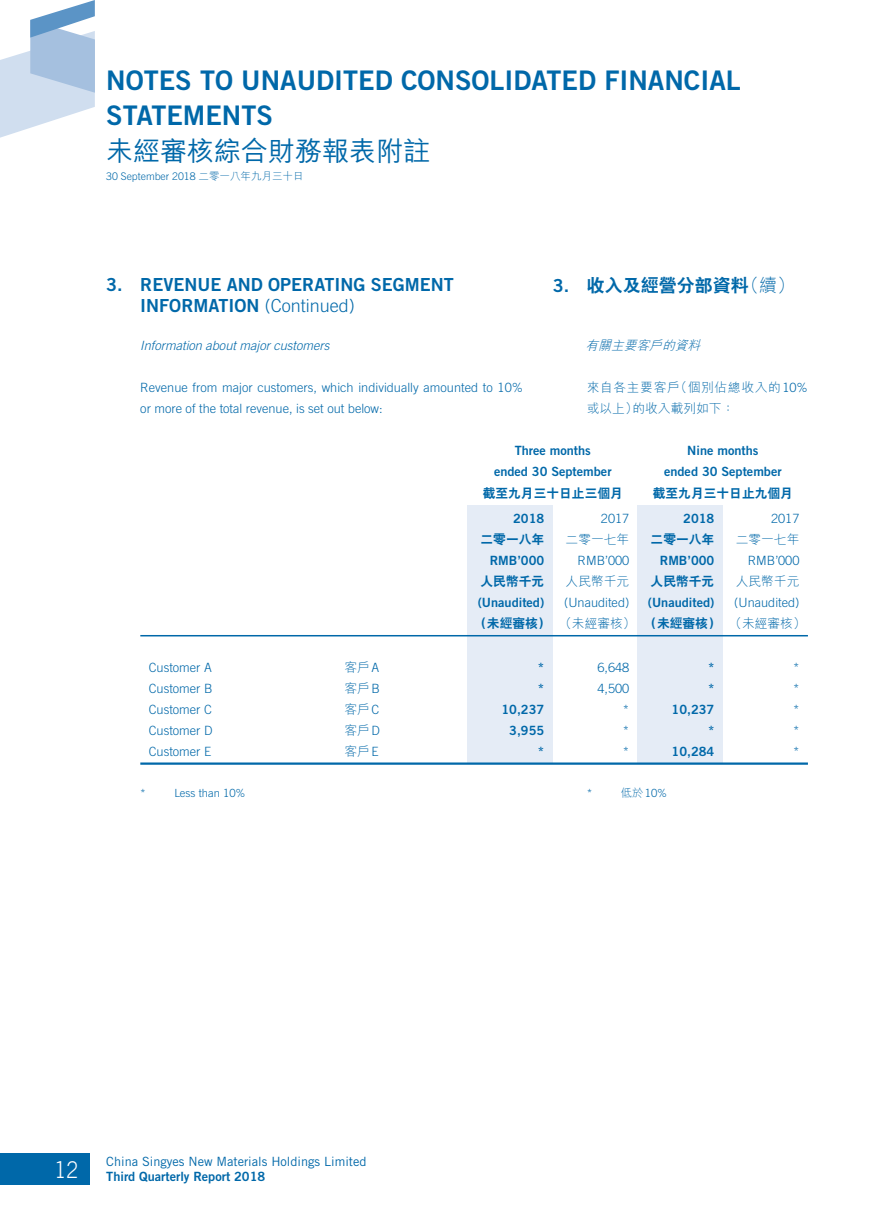
<style>
.page{position:relative;width:893px;height:1212px;background:#fff}
.page>*{position:absolute;margin:0;border:0;box-sizing:border-box;transform-origin:0 0}
.t1{font:27px/34.5px "Trade Gothic LT Std Bd 2";color:#0068a9}
.t2{font:500 27px "M Hei HK";color:#0068a9}
.Subhead_1{font:18px/21px "Trade Gothic LT Std Bd 2";color:#0068a9}
.副標題1{font:800 18px "C Hei 2 HK";color:#0068a9}
.Table_4_Colume{font:12.75px "Trade Gothic LT Std Bd 2";color:#0068a9}
.Table_4_Colume-2{font:300 12.75px "Trade Gothic LT Std";color:#0068a9}
.Body_Text{font:300 12.75px/21px "Trade Gothic LT Std";color:#0068a9}
.Table_4_Colume-3{font:800 12.75px "C Hei 2 HK";color:#0068a9}
.t3{font:12.75px "Trade Gothic LT Std";color:#0068a9}
.Table_4_Colume-4{font:300 12.75px "M Hei HK";color:#0068a9}
.Subhead_3{font:italic 300 12.75px "Trade Gothic LT Std";color:#0068a9}
.內文{font:300 12.75px/21px "M Hei HK";letter-spacing:.05em;color:#0068a9}
.副標題3{font:italic 300 12.75px "M Hei HK";color:#0068a9}
.附註{font:300 11.25px "Trade Gothic LT Std";color:#0068a9}
.t4{font:300 10.5px "Trade Gothic LT Std";color:#0068a9}
.s1{font-family:"M Hei HK"}
.s2{font-family:"Trade Gothic LT Std Bd 2";font-weight:400}
.s3{font-family:"M Hei HK";font-weight:300}
.s4{font-family:"Trade Gothic LT Std";font-weight:300}
.s5{font-family:"Trade Gothic LT Std"}
</style>
<div class="page">
<div style="left:0;top:1153px;width:89px;height:31px;background:#0068a9"></div>
<svg style="left:0;top:0;width:95px;height:138px"></svg>
<div style="left:468px;top:505px;width:85px;height:259px;background:#e5ecf6"></div>
<div style="left:638px;top:505px;width:85px;height:259px;background:#e5ecf6"></div>
<hr style="left:140px;top:635px;width:668px;height:1px;background:#0068a9">
<hr style="left:140px;top:762px;width:668px;height:3px;background:#0068a9">
<h1 class="t1" style="left:106px;top:63px;width:636px">NOTES TO UNAUDITED CONSOLIDATED FINANCIAL<br>STATEMENTS</h1>
<h1 class="t2" style="left:106px;top:132px;width:325px">未經審核綜合財務報表附註</h1>
<p class="t4" style="left:106px;top:170px;width:199px">30 September 2018 <span class="s1">二零一八年九月三十日</span></p>
<p class="副標題1" style="left:553px;top:276px;width:244px"><span class="s2">3.</span> 收入及經營分部資料<span class="s3">（續）</span></p>
<p class="Subhead_1" style="left:140px;top:274px;width:315px;text-indent:-34px">3. REVENUE AND OPERATING SEGMENT<br>INFORMATION <span class="s4">(Continued)</span></p>
<p class="Subhead_3" style="left:140px;top:338px;width:191px">Information about major customers</p>
<p class="Body_Text" style="left:140px;top:377px;width:384px">Revenue from major customers, which individually amounted to 10% or more of the total revenue, is set out below:</p>
<p class="Table_4_Colume" style="left:515px;top:443px;width:78px">Three months</p>
<p class="Table_4_Colume" style="left:687px;top:443px;width:73px">Nine months</p>
<p class="Table_4_Colume" style="left:494px;top:464px;width:119px">ended 30 September</p>
<p class="Table_4_Colume" style="left:664px;top:464px;width:119px">ended 30 September</p>
<p class="Table_4_Colume-3" style="left:483px;top:487px;width:142px">截至九月三十日止三個月</p>
<p class="Table_4_Colume-3" style="left:653px;top:487px;width:142px">截至九月三十日止九個月</p>
<p class="Table_4_Colume" style="left:513px;top:511px;width:33px">2018</p>
<p class="Table_4_Colume-2" style="left:601px;top:511px;width:30px">2017</p>
<p class="Table_4_Colume" style="left:683px;top:511px;width:33px">2018</p>
<p class="Table_4_Colume-2" style="left:771px;top:511px;width:30px">2017</p>
<p class="Table_4_Colume-3" style="left:481px;top:533px;width:65px">二零一八年</p>
<p class="Table_4_Colume-4" style="left:566px;top:533px;width:65px">二零一七年</p>
<p class="Table_4_Colume-3" style="left:651px;top:533px;width:65px">二零一八年</p>
<p class="Table_4_Colume-4" style="left:736px;top:533px;width:65px">二零一七年</p>
<p class="Table_4_Colume" style="left:490px;top:553px;width:56px">RMB’000</p>
<p class="Table_4_Colume-2" style="left:578px;top:553px;width:53px">RMB’000</p>
<p class="Table_4_Colume" style="left:660px;top:553px;width:56px">RMB’000</p>
<p class="Table_4_Colume-2" style="left:748px;top:553px;width:53px">RMB’000</p>
<p class="Table_4_Colume-3" style="left:481px;top:575px;width:65px">人民幣千元</p>
<p class="Table_4_Colume-4" style="left:566px;top:575px;width:65px">人民幣千元</p>
<p class="Table_4_Colume-3" style="left:651px;top:575px;width:65px">人民幣千元</p>
<p class="Table_4_Colume-4" style="left:736px;top:575px;width:65px">人民幣千元</p>
<p class="Table_4_Colume" style="left:478px;top:595px;width:68px">(Unaudited)</p>
<p class="Table_4_Colume-2" style="left:564px;top:595px;width:67px">(Unaudited)</p>
<p class="Table_4_Colume" style="left:648px;top:595px;width:68px">(Unaudited)</p>
<p class="Table_4_Colume-2" style="left:734px;top:595px;width:67px">(Unaudited)</p>
<p class="Table_4_Colume-3" style="left:474px;top:617px;width:333px">（未經審核） <span class="s3">（未經審核）</span> （未經審核） <span class="s3">（未經審核）</span></p>
<p class="Table_4_Colume-2" style="left:149px;top:659px;width:65px">Customer A</p>
<p class="Table_4_Colume-4" style="left:344px;top:660px;width:36px">客戶<span class="s5">A</span></p>
<p class="Table_4_Colume" style="left:538px;top:659px;width:8px">*</p>
<p class="Table_4_Colume-2" style="left:597px;top:659px;width:33px">6,648</p>
<p class="Table_4_Colume" style="left:708px;top:659px;width:8px">*</p>
<p class="Table_4_Colume-2" style="left:793px;top:659px;width:8px">*</p>
<p class="Table_4_Colume-2" style="left:149px;top:680px;width:65px">Customer B</p>
<p class="Table_4_Colume-4" style="left:344px;top:681px;width:37px">客戶<span class="s5">B</span></p>
<p class="Table_4_Colume" style="left:538px;top:680px;width:8px">*</p>
<p class="Table_4_Colume-2" style="left:597px;top:680px;width:33px">4,500</p>
<p class="Table_4_Colume" style="left:708px;top:680px;width:8px">*</p>
<p class="Table_4_Colume-2" style="left:793px;top:680px;width:8px">*</p>
<p class="Table_4_Colume-2" style="left:149px;top:701px;width:65px">Customer C</p>
<p class="Table_4_Colume-4" style="left:344px;top:702px;width:36px">客戶<span class="s5">C</span></p>
<p class="Table_4_Colume" style="left:501px;top:701px;width:44px">10,237</p>
<p class="Table_4_Colume-2" style="left:623px;top:701px;width:8px">*</p>
<p class="Table_4_Colume" style="left:671px;top:701px;width:44px">10,237</p>
<p class="Table_4_Colume-2" style="left:793px;top:701px;width:8px">*</p>
<p class="Table_4_Colume-2" style="left:149px;top:722px;width:65px">Customer D</p>
<p class="Table_4_Colume-4" style="left:344px;top:723px;width:37px">客戶<span class="s5">D</span></p>
<p class="Table_4_Colume" style="left:509px;top:722px;width:37px">3,955</p>
<p class="Table_4_Colume-2" style="left:623px;top:722px;width:8px">*</p>
<p class="Table_4_Colume" style="left:708px;top:722px;width:8px">*</p>
<p class="Table_4_Colume-2" style="left:793px;top:722px;width:8px">*</p>
<p class="Table_4_Colume-2" style="left:149px;top:743px;width:64px">Customer E</p>
<p class="Table_4_Colume-4" style="left:344px;top:744px;width:36px">客戶<span class="s5">E</span></p>
<p class="Table_4_Colume" style="left:538px;top:743px;width:8px">*</p>
<p class="Table_4_Colume-2" style="left:623px;top:743px;width:8px">*</p>
<p class="Table_4_Colume" style="left:671px;top:743px;width:44px">10,284</p>
<p class="Table_4_Colume-2" style="left:793px;top:743px;width:8px">*</p>
<p class="附註" style="left:140px;top:786px;width:7px">*</p>
<p class="附註" style="left:174px;top:786px;width:73px">Less than 10%</p>
<p class="副標題3" style="left:585px;top:339px;width:120px">有關主要客戶的資料</p>
<p class="內文" style="left:587px;top:377px;width:223px">來自各主要客戶（個別佔總收入的<span class="s5">10%</span>或以上）的收入載列如下：</p>
<p class="附註" style="left:587px;top:786px;width:7px">*</p>
<p class="附註" style="left:621px;top:786px;width:48px"><span class="s1">低於</span>10%</p>
<p class="t3" style="left:106px;top:1154px;width:262px">China Singyes New Materials Holdings Limited</p>
<p class="Table_4_Colume" style="left:55px;top:1169px;width:212px"><sup>12</sup> Third Quarterly Report 2018</p>
</div>
